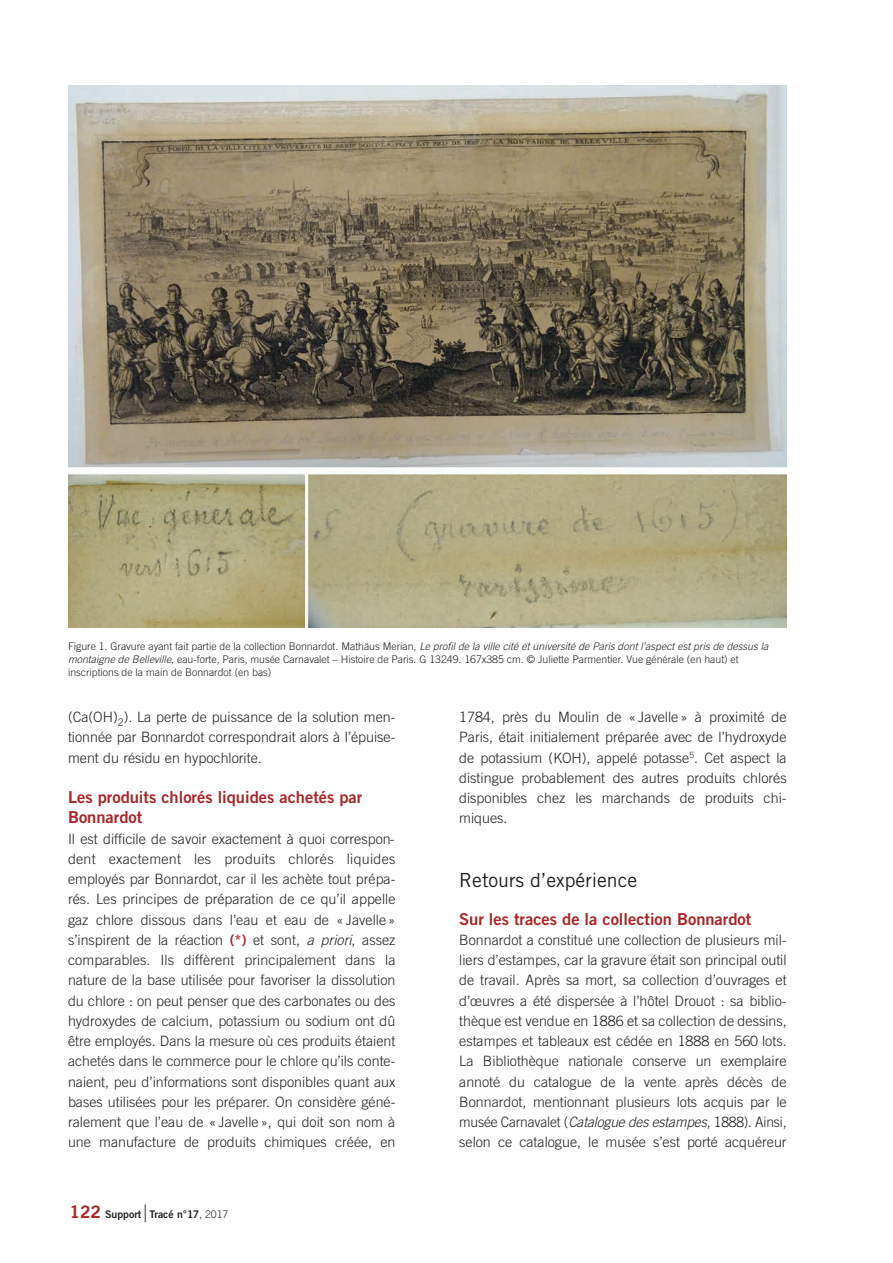
<style>
.page{position:relative;width:893px;height:1263px;background:#fff}
.page>*{position:absolute;margin:0;border:0;box-sizing:border-box;transform-origin:0 0}
.t1{font:24px "Trade Gothic Bold Two";color:#231f20;scale:.34 1}
.t2{font:19.5px "Trade Gothic";color:#231f20}
.t3{font:16.5px/20.2px "Trade Gothic Bold Two";color:#ab2529}
.t4{font:300 14.25px/20.2px "Trade Gothic";color:#231f20;text-align:justify}
.t5{font:300 10.5px/13.2px "Trade Gothic";color:#231f20}
.t6{font:10.5px "Trade Gothic Bold Two";color:#231f20}
.s1{font-style:italic}
.s2{font-family:"Trade Gothic Bold Two";font-weight:400;color:#ab2529}
.s3{font-size:17.25px;color:#ab2529}
.s4{font-family:"Trade Gothic";font-weight:300}
</style>
<div class="page">
<img style="left:68px;top:85px;width:719px;height:542px">
<p class="t5" style="left:68px;top:640px;width:702px">Figure 1. Gravure ayant fait partie de la collection Bonnardot. Mathäus Merian, <span class="s1">Le profil de la ville cité et université de Paris dont l’aspect est pris de dessus la montaigne de Belleville</span>, eau-forte, Paris, musée Carnavalet – Histoire de Paris. G 13249. 167x385 cm. © Juliette Parmentier. Vue générale (en haut) et inscriptions de la main de Bonnardot (en bas)</p>
<p class="t4" style="left:68px;top:708px;width:329px">(Ca(OH)<sub>2</sub>). La perte de puissance de la solution men&shy;tionnée par Bonnardot correspondrait alors à l’épuise&shy;ment du résidu en hypochlorite.</p>
<p class="t3" style="left:68px;top:788px;width:296px">Les produits chlorés liquides achetés par<br>Bonnardot</p>
<p class="t4" style="left:68px;top:830px;width:329px">Il est difficile de savoir exactement à quoi correspon&shy;dent exactement les produits chlorés liquides employés par Bonnardot, car il les achète tout prépa&shy;rés. Les principes de préparation de ce qu’il appelle gaz chlore dissous dans l’eau et eau de « Javelle» s’inspirent de la réaction <span class="s2">(*)</span> et sont, <span class="s1">a priori</span>, assez comparables. Ils diffèrent principalement dans la nature de la base utilisée pour favoriser la dissolution du chlore : on peut penser que des carbonates ou des hydroxydes de calcium, potassium ou sodium ont dû être employés. Dans la mesure où ces produits étaient achetés dans le commerce pour le chlore qu’ils conte&shy;naient, peu d’informations sont disponibles quant aux bases utilisées pour les préparer. On considère géné&shy;ralement que l’eau de « Javelle », qui doit son nom à une manufacture de produits chimiques créée, en</p>
<p class="t6" style="left:70px;top:1210px;width:73px"><span class="s3">122</span> Support</p>
<h1 class="t1" style="left:145px;top:1204px;width:7px">|</h1>
<p class="t6" style="left:150px;top:1210px;width:80px">Tracé n°17<span class="s4">, 2017</span></p>
<p class="t4" style="left:459px;top:708px;width:329px">1784, près du Moulin de « Javelle » à proximité de Paris, était initialement préparée avec de l’hydroxyde de potassium (KOH), appelé potasse<sup>5</sup>. Cet aspect la distingue probablement des autres produits chlorés disponibles chez les marchands de produits chi&shy;miques.</p>
<h2 class="t2" style="left:459px;top:873px;width:180px">Retours d’expérience</h2>
<p class="t3" style="left:459px;top:910px;width:294px">Sur les traces de la collection Bonnardot</p>
<p class="t4" style="left:459px;top:931px;width:329px">Bonnardot a constitué une collection de plusieurs mil&shy;liers d’estampes, car la gravure était son principal outil de travail. Après sa mort, sa collection d’ouvrages et d’œuvres a été dispersée à l’hôtel Drouot : sa biblio&shy;thèque est vendue en 1886 et sa collection de dessins, estampes et tableaux est cédée en 1888 en 560 lots.<br>La Bibliothèque nationale conserve un exemplaire annoté du catalogue de la vente après décès de Bonnardot, mentionnant plusieurs lots acquis par le musée Carnavalet (<span class="s1">Catalogue des estampes</span>, 1888). Ainsi, selon ce catalogue, le musée s’est porté acquéreur</p>
</div>
